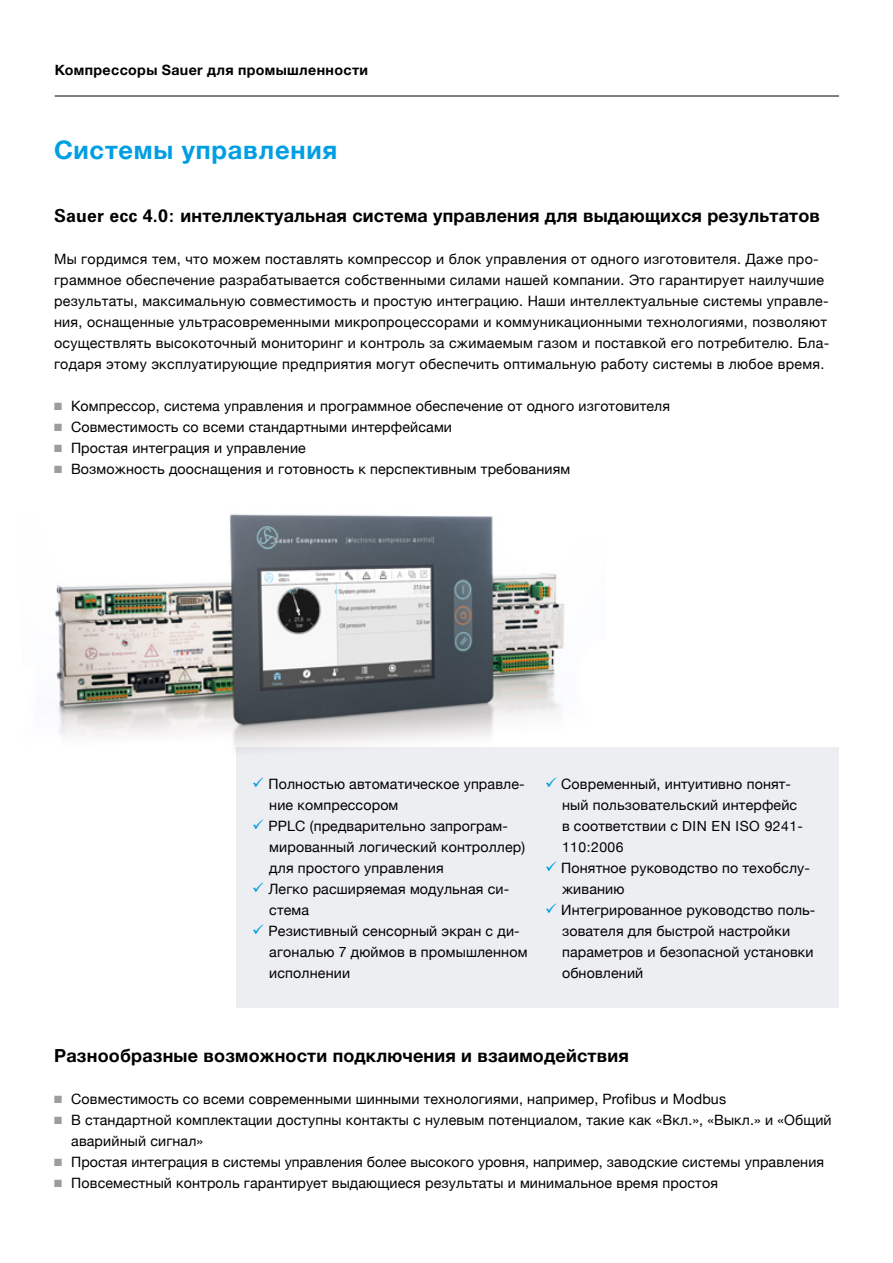
<style>
.page{position:relative;width:893px;height:1263px;background:#fff}
.page>*{position:absolute;margin:0;border:0;box-sizing:border-box;transform-origin:0 0}
.überschrift_orange_a{font:700 25.5px "Helvetica Neue";letter-spacing:.03em;color:#009ee3}
.fließ_negativ{font:700 18px "Helvetica Neue";letter-spacing:.01em;color:#000}
.fließ{font:700 18px "Helvetica Neue";letter-spacing:.01em;color:#000}
.fließ_negativ-2{font:14.25px/21px "Helvetica Neue";letter-spacing:.01em;color:#000}
.fließ-2{font:14.25px/21px "Helvetica Neue";letter-spacing:.01em;color:#000}
.t1{font:700 14.25px "Helvetica Neue";letter-spacing:.025em;color:#000}
.fließ-3{font:13.95px "Helvetica Neue";letter-spacing:.035em;color:#000}
.s1{font-family:"Zurich BT"}
.s2{color:#9c9d9d}
.s3{font-size:13.95px}
</style>
<div class="page">
<hr style="left:55px;top:96px;width:784px;height:1px;background:#000">
<div style="left:237px;top:747px;width:602px;height:261px;background:#edeef2"></div>
<img style="left:54px;top:514px;width:511px;height:277px">
<svg style="left:253px;top:778px;width:11px;height:9px"></svg>
<svg style="left:546px;top:778px;width:10px;height:9px"></svg>
<p class="t1" style="left:55px;top:59px;width:315px">Компрессоры Sauer для промышленности</p>
<p class="überschrift_orange_a" style="left:54px;top:130px;width:285px">Системы управления</p>
<p class="fließ_negativ" style="left:54px;top:201px;width:768px"><span class="s1">Sauer ecc 4.0:</span> интеллектуальная система управления для выдающихся результатов</p>
<p class="fließ_negativ-2" style="left:54px;top:249px;width:777px">Мы гордимся тем, что можем поставлять компрессор и блок управления от одного изготовителя. Даже про&shy;граммное обеспечение разрабатывается собственными силами нашей компании. Это гарантирует наилучшие результаты, максимальную совместимость и простую интеграцию. Наши интеллектуальные системы управле&shy;ния, оснащенные ультрасовременными микропроцессорами и коммуникационными технологиями, позволяют осуществлять высокоточный мониторинг и контроль за сжимаемым газом и поставкой его потребителю. Бла&shy;годаря этому эксплуатирующие предприятия могут обеспечить оптимальную работу системы в любое время.</p>
<p class="fließ_negativ-2" style="left:54px;top:396px;width:618px"><span class="s2">■</span> Компрессор, система управления и программное обеспечение от одного изготовителя</p>
<p class="fließ_negativ-2" style="left:54px;top:417px;width:399px"><span class="s2">■</span> Совместимость со всеми стандартными интерфейсами</p>
<p class="fließ_negativ-2" style="left:54px;top:438px;width:253px"><span class="s2">■</span> Простая интеграция и управление</p>
<p class="fließ_negativ-2" style="left:54px;top:459px;width:518px"><span class="s2">■</span> Возможность дооснащения и готовность к перспективным требованиям</p>
<p class="fließ-2" style="left:268px;top:774px;width:258px">Полностью автоматическое управле&shy;ние компрессором</p>
<p class="fließ-2" style="left:268px;top:816px;width:258px">PPLC (предварительно запрограм&shy;мированный логический контроллер) для простого управления</p>
<p class="fließ-2" style="left:268px;top:879px;width:242px">Легко расширяемая модульная си&shy;стема</p>
<p class="fließ-2" style="left:268px;top:921px;width:260px">Резистивный сенсорный экран с ди&shy;агональю 7 дюймов в промышленном исполнении</p>
<p class="fließ-2" style="left:561px;top:774px;width:243px">Современный, интуитивно понят&shy;ный пользовательский интерфейс в соответствии с <span class="s3">DIN EN ISO 9241-</span></p>
<p class="fließ-3" style="left:562px;top:837px;width:63px">110:2006</p>
<p class="fließ-2" style="left:561px;top:858px;width:250px">Понятное руководство по техобслу&shy;живанию</p>
<p class="fließ-2" style="left:561px;top:900px;width:256px">Интегрированное руководство поль&shy;зователя для быстрой настройки параметров и безопасной установки обновлений</p>
<p class="fließ" style="left:54px;top:1041px;width:576px">Разнообразные возможности подключения и взаимодействия</p>
<p class="fließ_negativ-2" style="left:54px;top:1089px;width:673px"><span class="s2">■</span> Совместимость со всеми современными шинными технологиями, например, Profibus и Modbus</p>
<p class="fließ_negativ-2" style="left:71px;top:1110px;width:762px;text-indent:-17px"><span class="s2">■</span> В стандартной комплектации доступны контакты с нулевым потенциалом, такие как «Вкл.», «Выкл.» и «Общий аварийный сигнал»</p>
<p class="fließ_negativ-2" style="left:54px;top:1152px;width:771px"><span class="s2">■</span> Простая интеграция в системы управления более высокого уровня, например, заводские системы управления</p>
<p class="fließ_negativ-2" style="left:54px;top:1173px;width:665px"><span class="s2">■</span> Повсеместный контроль гарантирует выдающиеся результаты и минимальное время простоя</p>
</div>
